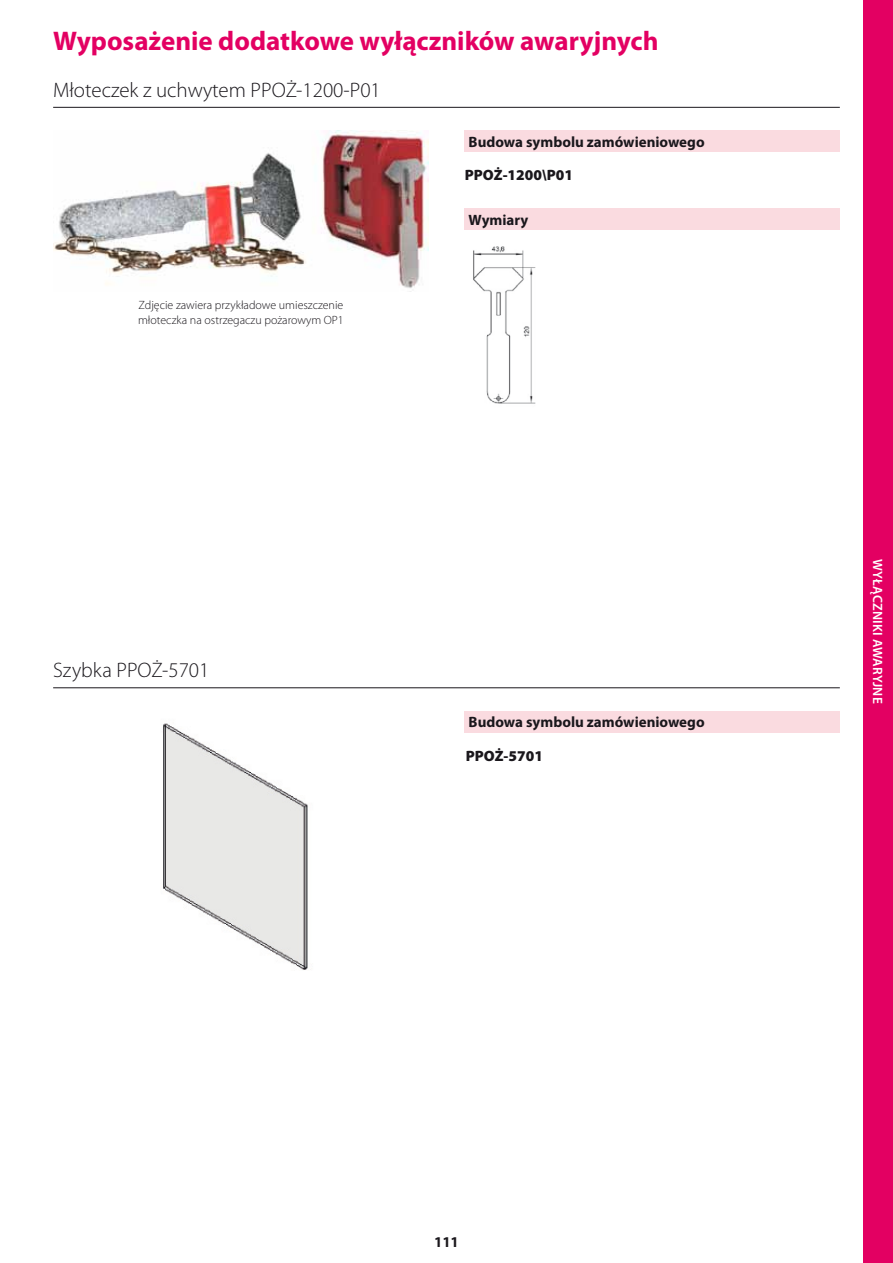
<style>
.page{position:relative;width:893px;height:1263px;background:#fff}
.page>*{position:absolute;margin:0;border:0;box-sizing:border-box;transform-origin:0 0}
.t1{font:700 27px "Myriad Pro";color:#e30062}
.t2{font:300 21px "Myriad Pro";color:#1a171c}
.t3{font:700 15px "Myriad Pro";color:#1a171c}
.t4{font:900 15px "Myriad Pro";color:#1a171c}
.t5{font:600 13.5px "Myriad Pro";letter-spacing:.02em;color:#fff}
.t6{font:300 12px/14.4px "Myriad Pro";color:#1a171c}
</style>
<div class="page">
<div style="left:863px;top:0;width:30px;height:1263px;background:#e30062"></div>
<img style="left:163px;top:723px;width:145px;height:247px">
<div style="left:464px;top:711px;width:376px;height:21px;background:#fadbe0"></div>
<hr style="left:53px;top:687px;width:787px;height:1px;background:#1a171c">
<img style="left:53px;top:131px;width:376px;height:161px">
<div style="left:464px;top:131px;width:376px;height:21px;background:#fadbe0"></div>
<div style="left:464px;top:209px;width:376px;height:21px;background:#fadbe0"></div>
<img style="left:473px;top:246px;width:63px;height:158px">
<hr style="left:53px;top:107px;width:787px;height:1px;background:#1a171c">
<h1 class="t1" style="left:53px;top:23px;width:607px">Wyposażenie dodatkowe wyłączników awaryjnych</h1>
<h2 class="t2" style="left:53px;top:78px;width:329px">Młoteczek z uchwytem PPOŻ-1200-P01</h2>
<p class="t6" style="left:138px;top:298px;width:207px">Zdjęcie zawiera przykładowe umieszczenie młoteczka na ostrzegaczu pożarowym OP1</p>
<p class="t3" style="left:469px;top:132px;width:238px">Budowa symbolu zamówieniowego</p>
<p class="t4" style="left:465px;top:165px;width:110px">PPOŻ-1200\P01</p>
<p class="t3" style="left:469px;top:210px;width:61px">Wymiary</p>
<h2 class="t2" style="left:53px;top:658px;width:158px">Szybka PPOŻ-5701</h2>
<p class="t3" style="left:469px;top:713px;width:238px">Budowa symbolu zamówieniowego</p>
<p class="t4" style="left:466px;top:746px;width:79px">PPOŻ-5701</p>
<p class="t5" style="left:886px;top:559px;width:146px;rotate:90deg">Wyłączniki awaryjne</p>
<p class="t3" style="left:434px;top:1232px;width:26px">111</p>
</div>
